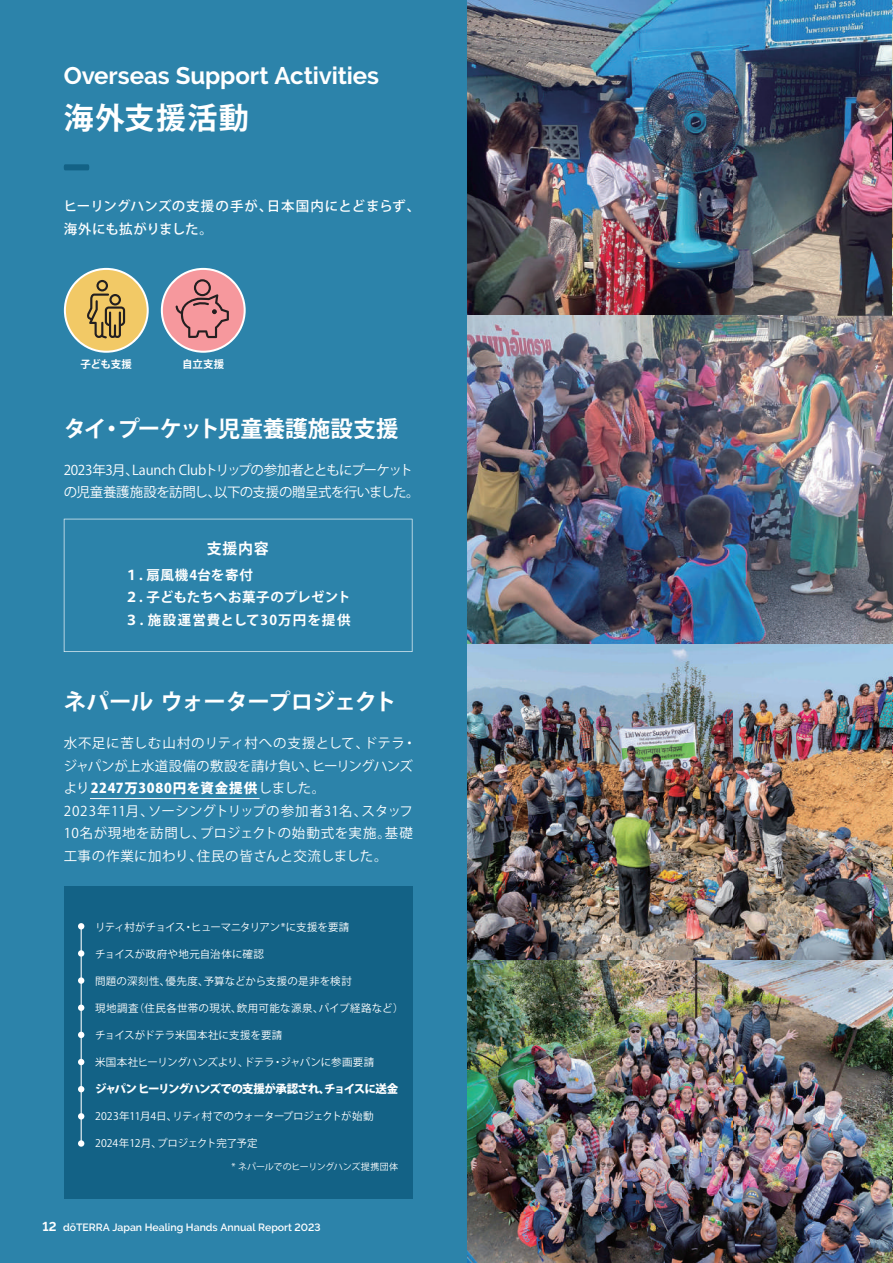
<style>
.page{position:relative;width:893px;height:1263px;background:#2c83aa}
.page>*{position:absolute;margin:0;border:0;box-sizing:border-box;transform-origin:0 0}
.t1{font:700 30px "Koz Go Pro";letter-spacing:.05em;color:#fff}
.t2{font:700 24px "Raleway";letter-spacing:-.005em;color:#fff}
.t3{font:700 22.5px "Koz Go Pro";letter-spacing:-.025em;color:#fff}
.t4{font:700 15px "Koz Go Pr 6 N";color:#fff}
.t5{font:13.5px/22.5px "Koz Go Pr 6 N";letter-spacing:.02em;color:#fff}
.t6{font:13.5px/22.5px "Koz Go Pr 6 N";letter-spacing:-.04em;color:#fff}
.t7{font:700 13.5px/22.5px "Koz Go Pr 6 N";letter-spacing:.04em;color:#fff}
.t8{font:500 13.5px/22.5px "Koz Go Pr 6 N";letter-spacing:.02em;color:#fff}
.t9{font:800 11.55px "Koz Go Pr 6 N";letter-spacing:-.085em;color:#fff}
.t10{font:10.5px "Koz Go Pr 6 N";letter-spacing:-.005em;color:#fff}
.t11{font:600 10.5px "Raleway";color:#fff}
.t12{font:10.5px "Koz Go Pr 6 N";letter-spacing:.035em;color:#fff}
.t13{font:10.5px "Koz Go Pr 6 N";letter-spacing:-.04em;color:#fff}
.t14{font:10.5px "Koz Go Pr 6 N";letter-spacing:.03em;color:#fff}
.t15{font:10.5px "Koz Go Pr 6 N";letter-spacing:.025em;color:#fff}
.t16{font:700 10.5px "Koz Go Pro";letter-spacing:-.015em;color:#fff}
.t17{font:9px "Koz Go Pr 6 N";letter-spacing:-.02em;color:#fff}
.s1{font-weight:800}
.s2{font-weight:700;font-size:12.75px}
</style>
<div class="page">
<img style="left:468px;top:0;width:424px;height:1263px">
<img style="left:892px;top:0;width:1px;height:488px">
<img style="left:892px;top:488px;width:1px;height:156px">
<img style="left:892px;top:644px;width:1px;height:316px">
<img style="left:892px;top:960px;width:1px;height:303px">
<svg style="left:64px;top:164px;width:25px;height:6px"></svg>
<div style="left:64px;top:886px;width:348px;height:313px;background:#136286"></div>
<svg style="left:64px;top:519px;width:348px;height:133px"></svg>
<svg style="left:64px;top:268px;width:85px;height:85px"></svg>
<svg style="left:161px;top:268px;width:85px;height:85px"></svg>
<hr style="left:81px;top:927px;width:1px;height:216px;background:#fff">
<svg style="left:78px;top:923px;width:6px;height:6px"></svg>
<div style="left:78px;top:950px;width:6px;height:7px;background:#fff;border-radius:50%"></div>
<div style="left:78px;top:977px;width:6px;height:7px;background:#fff;border-radius:50%"></div>
<div style="left:78px;top:1004px;width:6px;height:7px;background:#fff;border-radius:50%"></div>
<svg style="left:78px;top:1032px;width:6px;height:6px"></svg>
<svg style="left:78px;top:1059px;width:6px;height:6px"></svg>
<svg style="left:78px;top:1086px;width:6px;height:6px"></svg>
<svg style="left:78px;top:1113px;width:6px;height:6px"></svg>
<div style="left:78px;top:1140px;width:6px;height:7px;background:#fff;border-radius:50%"></div>
<hr style="left:90px;top:798px;width:170px;height:1px;background:#fff">
<h2 class="t2" style="left:64px;top:62px;width:317px">Overseas Support Activities</h2>
<h1 class="t1" style="left:64px;top:99px;width:187px">海外支援活動</h1>
<p class="t8" style="left:64px;top:195px;width:358px">ヒーリングハンズの支援の手が、日本国内にとどまらず、海外にも拡がりました。</p>
<p class="t16" style="left:80px;top:358px;width:53px">子ども支援</p>
<p class="t16" style="left:182px;top:358px;width:44px">自立支援</p>
<h3 class="t3" style="left:64px;top:414px;width:336px">タイ・プーケット児童養護施設支援</h3>
<p class="t6" style="left:64px;top:459px;width:357px">2023年3月、Launch Clubトリップの参加者とともにプーケットの児童養護施設を訪問し、以下の支援の贈呈式を行いました。</p>
<p class="t4" style="left:207px;top:540px;width:64px">支援内容</p>
<p class="t7" style="left:125px;top:564px;width:227px">１．扇風機4台を寄付<br>２．子どもたちへお菓子のプレゼント<br>３．施設運営費として30万円を提供</p>
<h3 class="t3" style="left:64px;top:688px;width:334px">ネパール ウォータープロジェクト</h3>
<p class="t5" style="left:64px;top:732px;width:354px">水不足に苦しむ山村のリティ村への支援として、ドテラ・ジャパンが上水道設備の敷設を請け負い、ヒーリングハンズより<span class="s1">2247万3080円を資金提供</span>しました。<br>2023年11月、ソーシングトリップの参加者31名、スタッフ<br>10名が現地を訪問し、プロジェクトの始動式を実施。基礎工事の作業に加わり、住民の皆さんと交流しました。</p>
<p class="t13" style="left:95px;top:921px;width:256px">リティ村がチョイス・ヒューマニタリアン*に支援を要請</p>
<p class="t15" style="left:95px;top:948px;width:171px">チョイスが政府や地元自治体に確認</p>
<p class="t14" style="left:95px;top:975px;width:258px">問題の深刻性、優先度、予算などから支援の是非を検討</p>
<p class="t12" style="left:95px;top:1002px;width:310px">現地調査（住民各世帯の現状、飲用可能な源泉、パイプ経路など）</p>
<p class="t10" style="left:95px;top:1029px;width:189px">チョイスがドテラ米国本社に支援を要請</p>
<p class="t10" style="left:95px;top:1056px;width:281px">米国本社ヒーリングハンズより、ドテラ・ジャパンに参画要請</p>
<p class="t9" style="left:95px;top:1082px;width:305px">ジャパン ヒーリングハンズでの支援が承認され、チョイスに送金</p>
<p class="t10" style="left:95px;top:1110px;width:280px">2023年11月4日、リティ村でのウォータープロジェクトが始動</p>
<p class="t10" style="left:95px;top:1137px;width:164px">2024年12月、プロジェクト完了予定</p>
<p class="t17" style="left:232px;top:1161px;width:168px">* ネパールでのヒーリングハンズ提携団体</p>
<p class="t11" style="left:43px;top:1221px;width:280px"><span class="s2">12</span> dōTERRA Japan Healing Hands Annual Report 2023</p>
</div>
